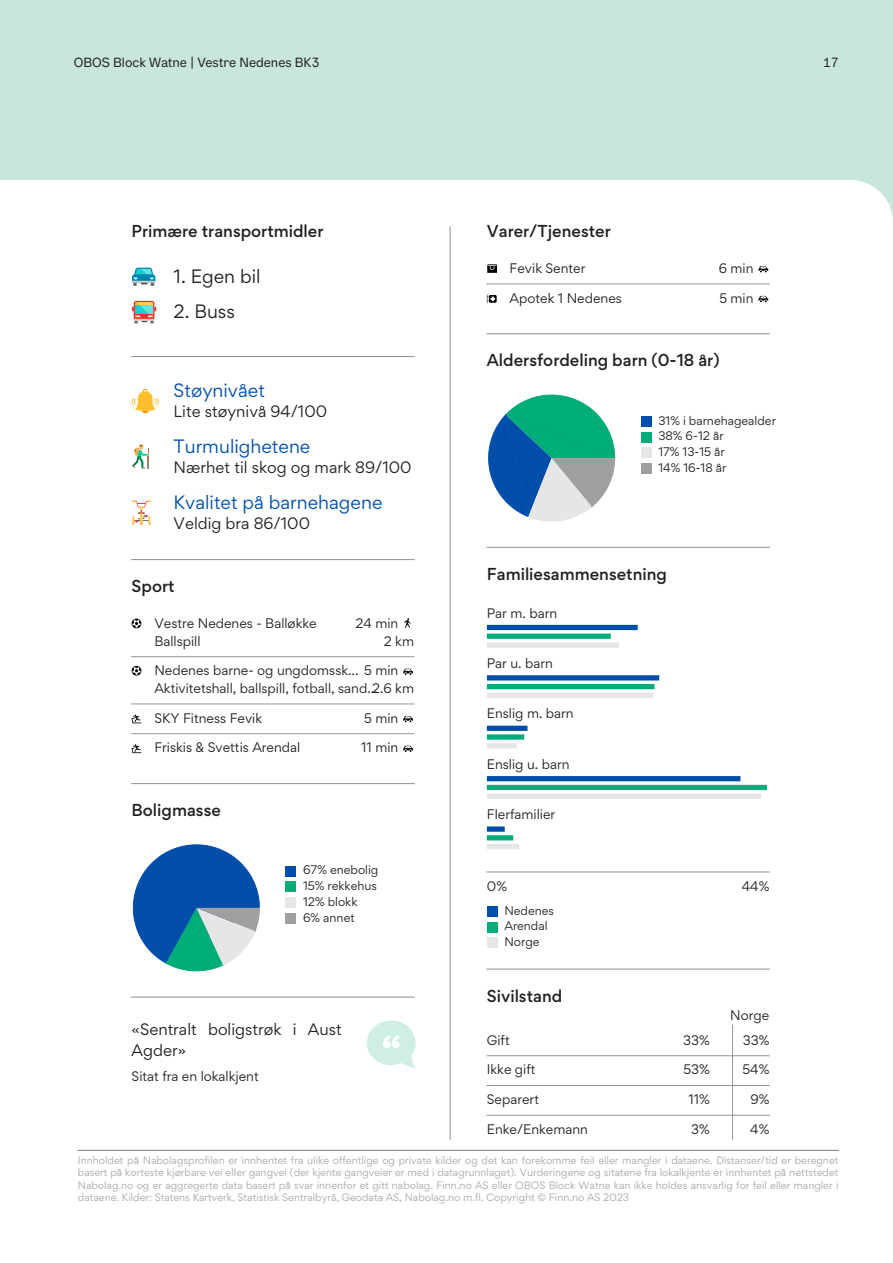
<style>
.page{position:relative;width:893px;height:1263px;background:#c8e6da}
.page>*{position:absolute;margin:0;border:0;box-sizing:border-box;transform-origin:0 0}
.t1{font:17.25px "Gordita";color:#004eaa}
.t2{font:17.25px "Gordita";color:#231f20}
.t3{font:500 15.45px "Gordita";color:#231f20}
.t4{font:14.85px/21px "Gordita";color:#231f20}
.t5{font:13.5px "OBOS Text";color:#231f20}
.t6{font:12.3px/17.5px "Gordita";color:#231f20}
.t7{font:11.1px/15.8px "Gordita";color:#231f20}
.t8{font:9.6px/12.6px "Gordita";color:#a9a9a9;text-align:justify}
</style>
<div class="page">
<div style="left:0;top:180px;width:893px;height:1083px;background:#fff"></div>
<hr style="left:450px;top:227px;width:1px;height:913px;background:#939599">
<hr style="left:131px;top:281px;width:25px;height:2px;background:#cdcdcd">
<svg style="left:132px;top:268px;width:23px;height:18px"></svg>
<svg style="left:132px;top:301px;width:24px;height:22px"></svg>
<hr style="left:132px;top:356px;width:282px;height:1px;background:#939599">
<svg style="left:132px;top:388px;width:27px;height:25px"></svg>
<svg style="left:132px;top:445px;width:18px;height:24px"></svg>
<svg style="left:132px;top:500px;width:19px;height:25px"></svg>
<hr style="left:132px;top:559px;width:282px;height:1px;background:#939599">
<svg style="left:132px;top:619px;width:9px;height:9px"></svg>
<svg style="left:404px;top:618px;width:7px;height:10px"></svg>
<hr style="left:132px;top:656px;width:282px;height:1px;background:#939599">
<svg style="left:132px;top:666px;width:9px;height:10px"></svg>
<svg style="left:403px;top:669px;width:10px;height:6px"></svg>
<hr style="left:132px;top:704px;width:282px;height:1px;background:#939599">
<svg style="left:132px;top:715px;width:9px;height:8px"></svg>
<svg style="left:403px;top:716px;width:10px;height:6px"></svg>
<hr style="left:132px;top:733px;width:282px;height:1px;background:#939599">
<svg style="left:132px;top:744px;width:9px;height:9px"></svg>
<svg style="left:403px;top:746px;width:10px;height:6px"></svg>
<hr style="left:132px;top:783px;width:282px;height:1px;background:#939599">
<svg style="left:133px;top:844px;width:127px;height:127px;background:#5391bb"></svg>
<div style="left:286px;top:866px;width:10px;height:10px;background:#004eaa"></div>
<div style="left:286px;top:881px;width:10px;height:11px;background:#00ac77"></div>
<div style="left:286px;top:897px;width:10px;height:11px;background:#e6e6e6"></div>
<div style="left:286px;top:913px;width:10px;height:10px;background:#9f9f9f"></div>
<hr style="left:132px;top:996px;width:282px;height:2px;background:#939599">
<svg style="left:367px;top:1020px;width:49px;height:48px"></svg>
<svg style="left:487px;top:264px;width:10px;height:9px"></svg>
<svg style="left:758px;top:266px;width:10px;height:6px"></svg>
<hr style="left:487px;top:284px;width:282px;height:1px;background:#939599">
<svg style="left:487px;top:294px;width:10px;height:9px"></svg>
<svg style="left:758px;top:296px;width:10px;height:6px"></svg>
<hr style="left:487px;top:333px;width:282px;height:1px;background:#939599">
<svg style="left:488px;top:394px;width:127px;height:128px;background:#68adb4"></svg>
<div style="left:641px;top:416px;width:10px;height:11px;background:#004eaa"></div>
<div style="left:641px;top:432px;width:10px;height:10px;background:#00ac77"></div>
<div style="left:641px;top:448px;width:10px;height:10px;background:#e6e6e6"></div>
<div style="left:641px;top:463px;width:10px;height:11px;background:#9f9f9f"></div>
<hr style="left:487px;top:547px;width:282px;height:1px;background:#939599">
<div style="left:487px;top:625px;width:151px;height:5px;background:#004eaa"></div>
<div style="left:487px;top:634px;width:124px;height:5px;background:#00ac77"></div>
<div style="left:487px;top:642px;width:132px;height:6px;background:#e6e6e6"></div>
<div style="left:487px;top:675px;width:172px;height:5px;background:#004eaa"></div>
<div style="left:487px;top:684px;width:167px;height:5px;background:#00ac77"></div>
<div style="left:487px;top:693px;width:166px;height:5px;background:#e6e6e6"></div>
<div style="left:487px;top:726px;width:41px;height:5px;background:#004eaa"></div>
<div style="left:487px;top:734px;width:37px;height:6px;background:#00ac77"></div>
<div style="left:487px;top:743px;width:30px;height:5px;background:#e6e6e6"></div>
<div style="left:487px;top:776px;width:253px;height:5px;background:#004eaa"></div>
<div style="left:487px;top:785px;width:280px;height:5px;background:#00ac77"></div>
<div style="left:487px;top:793px;width:274px;height:6px;background:#e6e6e6"></div>
<div style="left:487px;top:826px;width:18px;height:6px;background:#004eaa"></div>
<div style="left:487px;top:835px;width:26px;height:5px;background:#00ac77"></div>
<div style="left:487px;top:844px;width:32px;height:5px;background:#e6e6e6"></div>
<hr style="left:487px;top:872px;width:282px;height:1px;background:#939599">
<div style="left:487px;top:906px;width:10px;height:10px;background:#004eaa"></div>
<div style="left:487px;top:922px;width:10px;height:10px;background:#00ac77"></div>
<div style="left:487px;top:937px;width:10px;height:11px;background:#e6e6e6"></div>
<hr style="left:487px;top:968px;width:282px;height:2px;background:#939599">
<hr style="left:732px;top:1025px;width:1px;height:115px;background:#939599">
<hr style="left:487px;top:1055px;width:282px;height:1px;background:#939599">
<hr style="left:487px;top:1085px;width:282px;height:1px;background:#939599">
<hr style="left:487px;top:1115px;width:282px;height:1px;background:#939599">
<hr style="left:78px;top:1150px;width:760px;height:1px;background:#939599">
<h3 class="t5" style="left:74px;top:57px;width:247px">OBOS Block Watne | Vestre Nedenes BK3</h3>
<h3 class="t5" style="left:823px;top:55px;width:18px">17</h3>
<h2 class="t3" style="left:132px;top:223px;width:193px">Primære transportmidler</h2>
<h1 class="t2" style="left:174px;top:269px;width:88px">1. Egen bil</h1>
<h1 class="t2" style="left:174px;top:304px;width:63px">2. Buss</h1>
<h1 class="t1" style="left:174px;top:382px;width:93px">Støynivået</h1>
<h3 class="t4" style="left:174px;top:402px;width:155px">Lite støynivå 94/100</h3>
<h1 class="t1" style="left:174px;top:438px;width:138px">Turmulighetene</h1>
<h3 class="t4" style="left:174px;top:458px;width:239px">Nærhet til skog og mark 89/100</h3>
<h1 class="t1" style="left:174px;top:494px;width:210px">Kvalitet på barnehagene</h1>
<h3 class="t4" style="left:174px;top:514px;width:138px">Veldig bra 86/100</h3>
<h2 class="t3" style="left:132px;top:579px;width:44px">Sport</h2>
<p class="t6" style="left:154px;top:616px;width:164px">Vestre Nedenes - Balløkke</p>
<p class="t6" style="left:356px;top:616px;width:44px">24 min</p>
<p class="t6" style="left:154px;top:633px;width:48px">Ballspill</p>
<p class="t6" style="left:384px;top:633px;width:32px">2 km</p>
<p class="t6" style="left:154px;top:663px;width:261px">Nedenes barne- og ungdomssk... 5 min<br>Aktivitetshall, ballspill, fotball, sand...2.6 km</p>
<p class="t6" style="left:154px;top:710px;width:109px">SKY Fitness Fevik</p>
<p class="t6" style="left:364px;top:710px;width:36px">5 min</p>
<p class="t6" style="left:154px;top:740px;width:148px">Friskis &amp; Svettis Arendal</p>
<p class="t6" style="left:361px;top:740px;width:39px">11 min</p>
<h2 class="t3" style="left:132px;top:803px;width:91px">Boligmasse</h2>
<p class="t7" style="left:303px;top:863px;width:77px">67% enebolig<br>15% rekkehus<br>12% blokk<br>6% annet</p>
<h2 class="t3" style="left:487px;top:223px;width:125px">Varer/Tjenester</h2>
<p class="t6" style="left:510px;top:261px;width:77px">Fevik Senter</p>
<p class="t6" style="left:719px;top:261px;width:36px">6 min</p>
<p class="t6" style="left:510px;top:290px;width:114px">Apotek 1 Nedenes</p>
<p class="t6" style="left:719px;top:290px;width:36px">5 min</p>
<h2 class="t3" style="left:487px;top:353px;width:234px">Aldersfordeling barn (0-18 år)</h2>
<p class="t7" style="left:658px;top:414px;width:119px">31% i barnehagealder<br>38% 6-12 år<br>17% 13-15 år<br>14% 16-18 år</p>
<h2 class="t3" style="left:487px;top:566px;width:182px">Familiesammensetning</h2>
<p class="t6" style="left:487px;top:605px;width:72px">Par m. barn</p>
<p class="t6" style="left:487px;top:656px;width:68px">Par u. barn</p>
<p class="t6" style="left:487px;top:706px;width:88px">Enslig m. barn</p>
<p class="t6" style="left:487px;top:756px;width:84px">Enslig u. barn</p>
<p class="t6" style="left:487px;top:807px;width:70px">Flerfamilier</p>
<p class="t6" style="left:487px;top:878px;width:22px">0%</p>
<p class="t6" style="left:742px;top:878px;width:29px">44%</p>
<p class="t7" style="left:504px;top:904px;width:51px">Nedenes<br>Arendal<br>Norge</p>
<h2 class="t3" style="left:487px;top:988px;width:77px">Sivilstand</h2>
<p class="t6" style="left:730px;top:1008px;width:41px">Norge</p>
<h3 class="t4" style="left:132px;top:1020px;width:211px">«Sentralt boligstrøk i Aust<br>Agder»</h3>
<p class="t6" style="left:132px;top:1069px;width:129px">Sitat fra en lokalkjent</p>
<p class="t6" style="left:487px;top:1032px;width:24px">Gift</p>
<p class="t6" style="left:683px;top:1032px;width:28px">33%</p>
<p class="t6" style="left:743px;top:1032px;width:28px">33%</p>
<p class="t6" style="left:487px;top:1062px;width:50px">Ikke gift</p>
<p class="t6" style="left:683px;top:1062px;width:28px">53%</p>
<p class="t6" style="left:742px;top:1062px;width:28px">54%</p>
<p class="t6" style="left:487px;top:1092px;width:54px">Separert</p>
<p class="t6" style="left:689px;top:1092px;width:23px">11%</p>
<p class="t6" style="left:750px;top:1092px;width:21px">9%</p>
<p class="t6" style="left:487px;top:1122px;width:103px">Enke/Enkemann</p>
<p class="t6" style="left:691px;top:1122px;width:20px">3%</p>
<p class="t6" style="left:750px;top:1122px;width:21px">4%</p>
<p class="t8" style="left:78px;top:1154px;width:762px">Innholdet på Nabolagsprofilen er innhentet fra ulike offentlige og private kilder og det kan forekomme feil eller mangler i dataene. Distanser/tid er beregnet basert på korteste kjørbare vei eller gangvei (der kjente gangveier er med i datagrunnlaget). Vurderingene og sitatene fra lokalkjente er innhentet på nettstedet Nabolag.no og er aggregerte data basert på svar innenfor et gitt nabolag. Finn.no AS eller OBOS Block Watne kan ikke holdes ansvarlig for feil eller mangler i dataene. Kilder: Statens Kartverk, Statistisk Sentralbyrå, Geodata AS, Nabolag.no m.fl. Copyright © Finn.no AS 2023</p>
</div>
